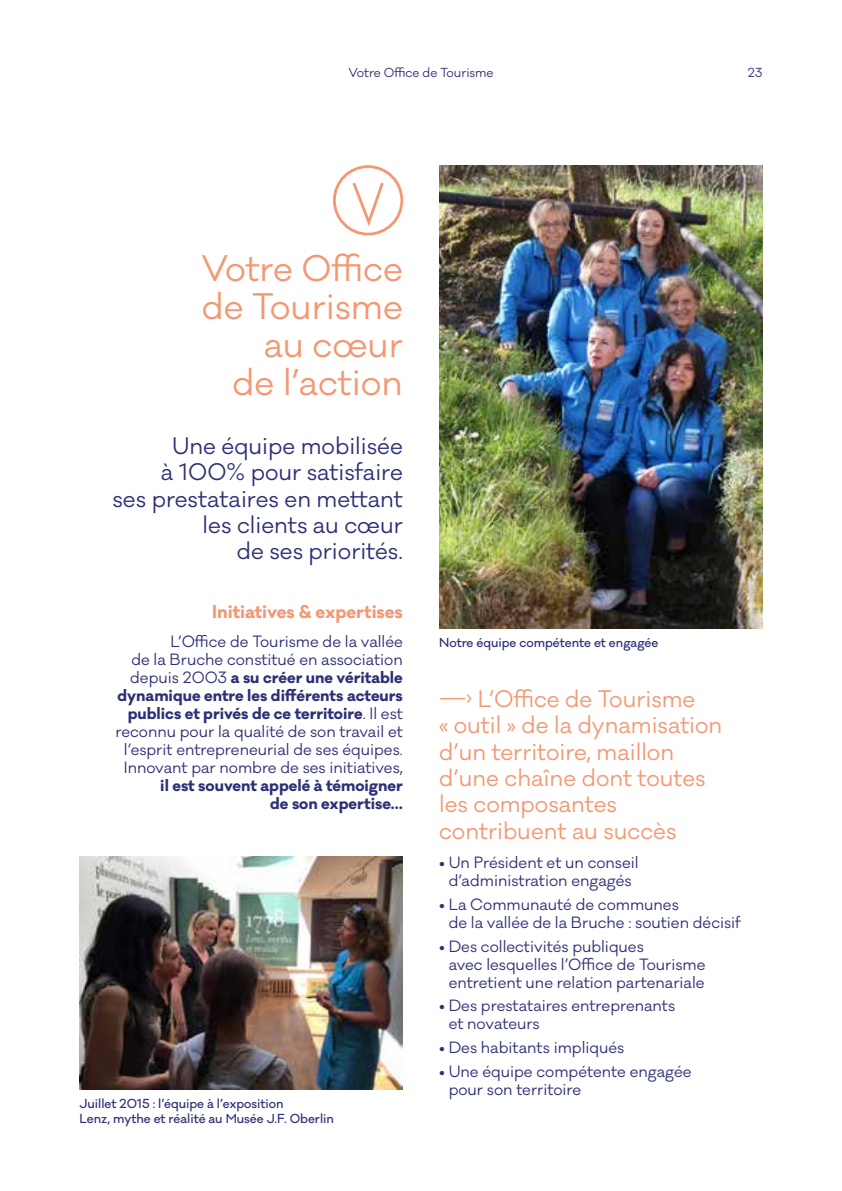
<style>
.page{position:relative;width:842px;height:1191px;background:#fff}
.page>*{position:absolute;margin:0;border:0;box-sizing:border-box;transform-origin:0 0}
.t1{font:34px/38px "Galano Classic";color:#f39872;text-align:right}
.t2{font:22px/26.4px "Galano Classic";color:#f39872}
.t3{font:22px/26.4px "Galano Classic";color:#2d3077;text-align:right}
.t4{font:700 17px "Galano Classic";color:#f39872}
.t5{font:15px/18px "Galano Classic";color:#2d3077}
.t6{font:700 15px/18px "Galano Classic";color:#2d3077;text-align:right}
.t7{font:500 12px/15px "Galano Classic";color:#2d3077}
.t8{font:12px "Galano Classic";color:#2d3077}
.s1{font-weight:700}
</style>
<div class="page">
<img style="left:439px;top:166px;width:324px;height:462px">
<img style="left:79px;top:856px;width:324px;height:234px">
<div style="left:333px;top:165px;width:70px;height:70px;border:3px solid #f39872;border-radius:50%"></div>
<svg style="left:350px;top:182px;width:36px;height:48px"></svg>
<p class="t8" style="left:348px;top:65px;width:147px">Votre Office de Tourisme</p>
<h1 class="t1" style="left:201px;top:250px;width:203px">Votre Office de Tourisme au cœur<br>de l’action</h1>
<p class="t8" style="left:748px;top:65px;width:16px">23</p>
<h2 class="t3" style="left:112px;top:433px;width:292px">Une équipe mobilisée<br>à 100% pour satisfaire<br>ses prestataires en mettant les clients au cœur<br>de ses priorités.</h2>
<p class="t4" style="left:212px;top:600px;width:192px">Initiatives &amp; expertises</p>
<p class="t5" style="left:115px;top:633px;width:289px;text-align:right">L’Office de Tourisme de la vallée<br>de la Bruche constitué en association depuis 2003 <span class="s1">a su créer une véritable dynamique entre les différents acteurs publics et privés de ce territoire</span>. Il est reconnu pour la qualité de son travail et l’esprit entrepreneurial de ses équipes.<br>Innovant par nombre de ses initiatives,</p>
<p class="t6" style="left:160px;top:776px;width:244px">il est souvent appelé à témoigner de son expertise…</p>
<p class="t7" style="left:79px;top:1096px;width:256px">Juillet 2015 : l’équipe à l’exposition<br>Lenz, mythe et réalité au Musée J.F. Oberlin</p>
<p class="t7" style="left:439px;top:635px;width:221px">Notre équipe compétente et engagée</p>
<h2 class="t2" style="left:439px;top:686px;width:285px">—› L’Office de Tourisme<br>« outil » de la dynamisation d’un territoire, maillon d’une chaîne dont toutes les composantes contribuent au succès</h2>
<p class="t5" style="left:439px;top:854px;width:201px;text-align:center">• Un Président et un conseil d’administration engagés</p>
<p class="t5" style="left:449px;top:895px;width:294px;text-indent:-10px">• La Communauté de communes<br>de la vallée de la Bruche : soutien décisif</p>
<p class="t5" style="left:449px;top:937px;width:258px;text-indent:-10px">• Des collectivités publiques<br>avec lesquelles l’Office de Tourisme entretient une relation partenariale</p>
<p class="t5" style="left:449px;top:997px;width:228px;text-indent:-10px">• Des prestataires entreprenants et novateurs</p>
<p class="t5" style="left:439px;top:1038px;width:187px">• Des habitants impliqués</p>
<p class="t5" style="left:449px;top:1062px;width:244px;text-indent:-10px">• Une équipe compétente engagée pour son territoire</p>
</div>
